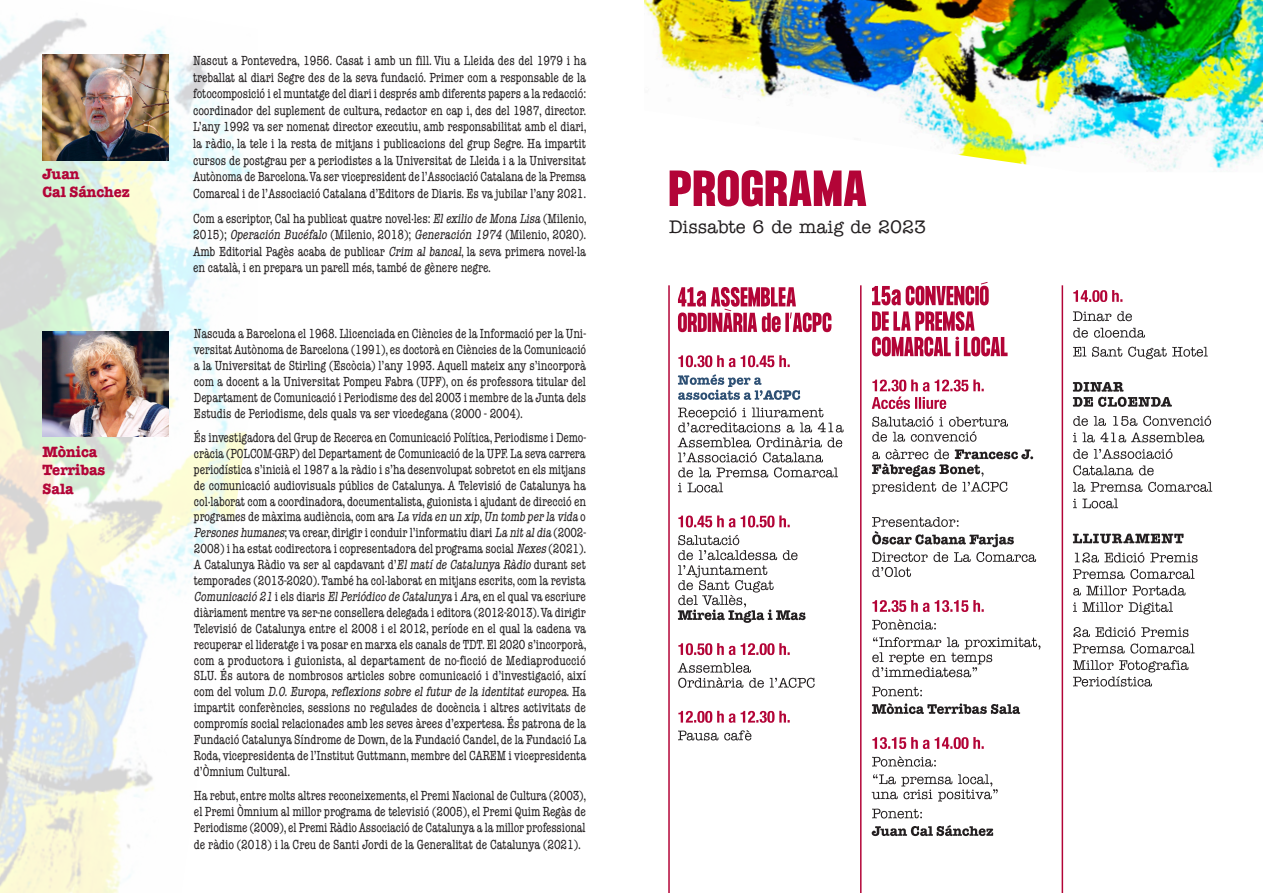
<style>
.page{position:relative;width:1263px;height:893px;background:#fff}
.page>*{position:absolute;margin:0;border:0;box-sizing:border-box;transform-origin:0 0}
.data{font:700 44.4px "Formula Condensed";letter-spacing:.03em;color:#b30437;scale:1.27 1}
.data-2{font:500 18.45px "American Typewriter";color:#231f20}
.TEXT_BIOGRAFIA_BO{font:700 15.15px/18.6px "American Typewriter";letter-spacing:-.005em;color:#b30437;scale:.96 1}
.TEXT_BIOGRAFIA_BO-2{font:13.35px/15.9px "American Typewriter Cond A";letter-spacing:-.005em;color:#231f20;text-align:justify;scale:.95 1}
.TEXT_BIOGRAFIA_BO-3{font:13.35px/16.5px "American Typewriter Cond A";letter-spacing:-.005em;color:#231f20;text-align:justify;scale:.96 1}
.s1{font-style:italic}
</style>
<div class="page">
<img style="left:0;top:17px;width:251px;height:876px">
<img style="left:644px;top:0;width:619px;height:171px">
<svg style="left:678px;top:730px;width:73px;height:11px"></svg>
<svg style="left:678px;top:711px;width:112px;height:12px"></svg>
<svg style="left:678px;top:663px;width:137px;height:25px"></svg>
<svg style="left:678px;top:643px;width:112px;height:12px"></svg>
<svg style="left:678px;top:535px;width:127px;height:88px"></svg>
<svg style="left:678px;top:515px;width:112px;height:12px"></svg>
<svg style="left:678px;top:407px;width:165px;height:85px"></svg>
<svg style="left:678px;top:374px;width:122px;height:26px"></svg>
<svg style="left:678px;top:355px;width:112px;height:12px"></svg>
<svg style="left:678px;top:287px;width:153px;height:45px"></svg>
<svg style="left:872px;top:825px;width:121px;height:11px"></svg>
<svg style="left:872px;top:809px;width:50px;height:9px"></svg>
<svg style="left:872px;top:774px;width:126px;height:27px"></svg>
<svg style="left:872px;top:756px;width:64px;height:11px"></svg>
<svg style="left:872px;top:737px;width:112px;height:12px"></svg>
<svg style="left:872px;top:703px;width:148px;height:11px"></svg>
<svg style="left:872px;top:687px;width:50px;height:9px"></svg>
<svg style="left:872px;top:637px;width:168px;height:40px"></svg>
<svg style="left:872px;top:619px;width:64px;height:11px"></svg>
<svg style="left:872px;top:600px;width:112px;height:12px"></svg>
<svg style="left:872px;top:517px;width:164px;height:60px"></svg>
<svg style="left:872px;top:449px;width:161px;height:45px"></svg>
<svg style="left:872px;top:416px;width:136px;height:26px"></svg>
<svg style="left:872px;top:397px;width:74px;height:12px"></svg>
<svg style="left:872px;top:379px;width:112px;height:12px"></svg>
<svg style="left:872px;top:337px;width:135px;height:19px"></svg>
<svg style="left:872px;top:311px;width:102px;height:20px"></svg>
<svg style="left:872px;top:282px;width:117px;height:23px"></svg>
<svg style="left:1073px;top:660px;width:115px;height:27px"></svg>
<svg style="left:1073px;top:643px;width:121px;height:11px"></svg>
<svg style="left:1073px;top:627px;width:115px;height:10px"></svg>
<svg style="left:1073px;top:602px;width:100px;height:12px"></svg>
<svg style="left:1073px;top:586px;width:112px;height:10px"></svg>
<svg style="left:1073px;top:569px;width:121px;height:10px"></svg>
<svg style="left:1075px;top:552px;width:122px;height:11px"></svg>
<svg style="left:1073px;top:534px;width:110px;height:9px"></svg>
<svg style="left:1073px;top:498px;width:45px;height:10px"></svg>
<svg style="left:1073px;top:482px;width:139px;height:10px"></svg>
<svg style="left:1073px;top:465px;width:81px;height:10px"></svg>
<svg style="left:1073px;top:449px;width:99px;height:10px"></svg>
<svg style="left:1073px;top:432px;width:131px;height:11px"></svg>
<svg style="left:1073px;top:416px;width:138px;height:10px"></svg>
<svg style="left:1073px;top:382px;width:99px;height:25px"></svg>
<svg style="left:1073px;top:347px;width:135px;height:12px"></svg>
<svg style="left:1073px;top:328px;width:72px;height:10px"></svg>
<svg style="left:1073px;top:311px;width:59px;height:10px"></svg>
<svg style="left:1073px;top:290px;width:49px;height:12px"></svg>
<hr style="left:860px;top:285px;width:1px;height:608px;background:#b30437">
<hr style="left:1061px;top:285px;width:2px;height:608px;background:#b30437">
<hr style="left:668px;top:285px;width:2px;height:608px;background:#b30437">
<img style="left:43px;top:55px;width:125px;height:105px">
<img style="left:43px;top:331px;width:125px;height:106px">
<p class="TEXT_BIOGRAFIA_BO" style="left:43px;top:164px;width:92px">Juan<br>Cal Sánchez</p>
<p class="TEXT_BIOGRAFIA_BO" style="left:43px;top:442px;width:67px">Mònica<br>Terribas<br>Sala</p>
<p class="TEXT_BIOGRAFIA_BO-3" style="left:193px;top:53px;width:411px">Nascut a Pontevedra, 1956. Casat i amb un fill. Viu a Lleida des del 1979 i ha treballat al diari Segre des de la seva fundació. Primer com a responsable de la fotocomposició i el muntatge del diari i després amb diferents papers a la redacció: coordinador del suplement de cultura, redactor en cap i, des del 1987, director.<br>L’any 1992 va ser nomenat director executiu, amb responsabilitat amb el diari, la ràdio, la tele i la resta de mitjans i publicacions del grup Segre. Ha impartit cursos de postgrau per a periodistes a la Universitat de Lleida i a la Universitat Autònoma de Barcelona. Va ser vicepresident de l’Associació Catalana de la Premsa Comarcal i de l’Associació Catalana d’Editors de Diaris. Es va jubilar l’any 2021.</p>
<p class="TEXT_BIOGRAFIA_BO-3" style="left:193px;top:210px;width:411px">Com a escriptor, Cal ha publicat quatre novel·les: <span class="s1">Elexilio de Mona Lisa</span> (Milenio, 2015); <span class="s1">Operación Bucéfalo</span> (Milenio, 2018); <span class="s1">Generación 1974</span> (Milenio, 2020).<br>Amb Editorial Pagès acaba de publicar <span class="s1">Crim al bancal</span>, la seva primera novel·la en català, i en prepara un parell més, també de gènere negre.</p>
<p class="TEXT_BIOGRAFIA_BO-2" style="left:194px;top:326px;width:414px">Nascuda a Barcelona el 1968. Llicenciada en Ciències de la Informació per la Uni&shy;versitat Autònoma de Barcelona (1991), es doctorà en Ciències de la Comunicació a la Universitat de Stirling (Escòcia) l’any 1993. Aquell mateix any s’incorporà com a docent a la Universitat Pompeu Fabra (UPF), on és professora titular del Departament de Comunicació i Periodisme des del 2003 i membre de la Junta dels Estudis de Periodisme, dels quals va ser vicedegana (2000 - 2004).</p>
<p class="TEXT_BIOGRAFIA_BO-2" style="left:194px;top:430px;width:415px">És investigadora del Grup de Recerca en Comunicació Política, Periodisme i Demo&shy;cràcia (POLCOM-GRP) del Departament de Comunicació de la UPF. La seva carrera periodística s’inicià el 1987 a la ràdio i s’ha desenvolupat sobretot en els mitjans de comunicació audiovisuals públics de Catalunya. A Televisió de Catalunya ha col·laborat com a coordinadora, documentalista, guionista i ajudant de direcció en programes de màxima audiència, com ara <span class="s1">La vida en un xip</span>, <span class="s1">Un tomb per la vida</span> o <span class="s1">Persones humanes</span>; va crear, dirigir i conduir l’informatiu diari <span class="s1">La nitaldia</span> (2002- 2008) i ha estat codirectora i copresentadora del programa social <span class="s1">Nexes</span> (2021).<br>A Catalunya Ràdio va ser al capdavant d’<span class="s1">Elmatíde Catalunya Ràdio</span> durant set temporades (2013-2020). També ha col·laborat en mitjans escrits, com la revista <span class="s1">Comunicació 21</span> i e l s d i a r i s <span class="s1">ElPeriódico de Catalunya</span> i <span class="s1">Ara</span>, e n e l qu a l va e s c r i u r e diàriament mentre va ser-ne consellera delegada i editora (2012-2013). Va dirigir Televisió de Catalunya entre el 2008 i el 2012, període en el qual la cadena va recuperar el lideratge i va posar en marxa els canals de TDT. El 2020 s’incorporà, com a productora i guionista, al departament de no-ficció de Mediaproducció SLU. És autora de nombrosos articles sobre comunicació i d’investigació, així c o m d e l v o l u m <span class="s1">D.O.Europa,reflexions sobre elfutur de la identitateuropea</span>. H a impartit conferències, sessions no regulades de docència i altres activitats de compromís social relacionades amb les seves àrees d’expertesa. És patrona de la Fundació Catalunya Síndrome de Down, de la Fundació Candel, de la Fundació La Roda, vicepresidenta de l’Institut Guttmann, membre del CAREM i vicepresidenta d’Òmnium Cultural.</p>
<p class="TEXT_BIOGRAFIA_BO-2" style="left:194px;top:788px;width:415px">Ha rebut, entre molts altres reconeixements, el Premi Nacional de Cultura (2003), el Premi Òmnium al millor programa de televisió (2005), el Premi Quim Regàs de Periodisme (2009), el Premi Ràdio Associació de Catalunya a la millor professional de ràdio (2018) i la Creu de Santi Jordi de la Generalitat de Catalunya (2021).</p>
<p class="data" style="left:669px;top:162px;width:157px">PROGRAMA</p>
<p class="data-2" style="left:669px;top:217px;width:259px">Dissabte 6 de maig de 2023</p>
</div>
